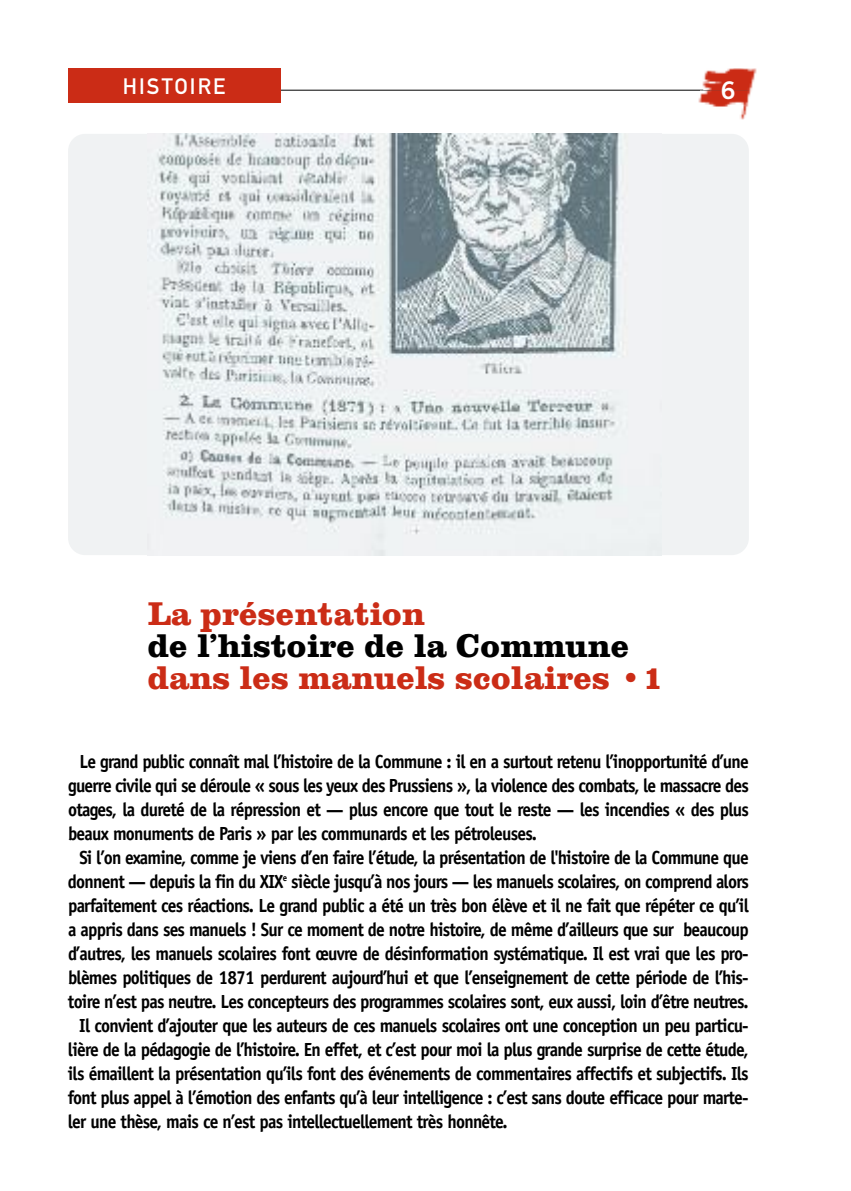
<style>
.page{position:relative;width:851px;height:1191px;background:#fff}
.page>*{position:absolute;margin:0;border:0;box-sizing:border-box;transform-origin:0 0}
.t1{font:800 34px "Clarendon LH";color:#cb2c16}
.t2{font:800 34px "Clarendon LH";color:#000}
.t3{font:24.4px "Trade Gothic Bold Two";color:#fff}
.t4{font:22px "DIN Mittelschrift";letter-spacing:.095em;color:#fff}
.t5{font:700 19px "Officina Sans";letter-spacing:-.045em;color:#000;scale:.92 1}
</style>
<div class="page">
<hr style="left:68px;top:90px;width:680px;height:1px;background:#000">
<img style="left:697px;top:68px;width:60px;height:52px">
<img style="left:702px;top:90px;width:46px;height:1px">
<div style="left:68px;top:68px;width:212px;height:34px;background:#cb2c16"></div>
<div style="left:68px;top:134px;width:680px;height:421px;background:#f0f2f3;border-radius:17px"></div>
<img style="left:152px;top:134px;width:469px;height:421px">
<p class="t4" style="left:123px;top:78px;width:104px">HISTOIRE</p>
<p class="t3" style="left:720px;top:82px;width:16px">6</p>
<h1 class="t1" style="left:147px;top:593px;width:279px">La présentation</h1>
<h1 class="t2" style="left:147px;top:625px;width:483px">de l’histoire de la Commune</h1>
<h1 class="t1" style="left:147px;top:657px;width:517px">dans les manuels scolaires •1</h1>
<p class="t5" style="left:79px;top:754px;width:729px">Le grand public connaît mal l’histoire de la Commune : il en a surtout retenu l’inopportunité d’une</p>
<p class="t5" style="left:68px;top:778px;width:741px">guerre civile qui se déroule « sous les yeux des Prussiens », la violence des combats, le massacre des</p>
<p class="t5" style="left:68px;top:802px;width:741px">otages, la dureté de la répression et — plus encore que tout le reste — les incendies « des plus</p>
<p class="t5" style="left:68px;top:826px;width:511px">beaux monuments de Paris » par les communards et les pétroleuses.</p>
<p class="t5" style="left:79px;top:850px;width:729px">Si l’on examine, comme je viens d’en faire l’étude, la présentation de l'histoire de la Commune que</p>
<p class="t5" style="left:68px;top:874px;width:741px">donnent — depuis la fin du XIX<sup>e</sup> siècle jusqu’à nos jours — les manuels scolaires, on comprend alors</p>
<p class="t5" style="left:68px;top:898px;width:741px">parfaitement ces réactions. Le grand public a été un très bon élève et il ne fait que répéter ce qu’il</p>
<p class="t5" style="left:68px;top:922px;width:741px">a appris dans ses manuels ! Sur ce moment de notre histoire, de même d’ailleurs que sur beaucoup</p>
<p class="t5" style="left:68px;top:946px;width:741px">d’autres, les manuels scolaires font œuvre de désinformation systématique. Il est vrai que les pro-</p>
<p class="t5" style="left:68px;top:970px;width:741px">blèmes politiques de 1871 perdurent aujourd’hui et que l’enseignement de cette période de l’his-</p>
<p class="t5" style="left:68px;top:994px;width:741px">toire n’est pas neutre. Les concepteurs des programmes scolaires sont, eux aussi, loin d’être neutres.</p>
<p class="t5" style="left:79px;top:1018px;width:729px">Il convient d’ajouter que les auteurs de ces manuels scolaires ont une conception un peu particu-</p>
<p class="t5" style="left:68px;top:1042px;width:741px">lière de la pédagogie de l’histoire. En effet, et c’est pour moi la plus grande surprise de cette étude,</p>
<p class="t5" style="left:68px;top:1066px;width:741px">ils émaillent la présentation qu’ils font des événements de commentaires affectifs et subjectifs. Ils</p>
<p class="t5" style="left:68px;top:1090px;width:741px">font plus appel à l’émotion des enfants qu’à leur intelligence : c’est sans doute efficace pour marte-</p>
<p class="t5" style="left:68px;top:1114px;width:479px">ler une thèse, mais ce n’est pas intellectuellement très honnête.</p>
</div>
